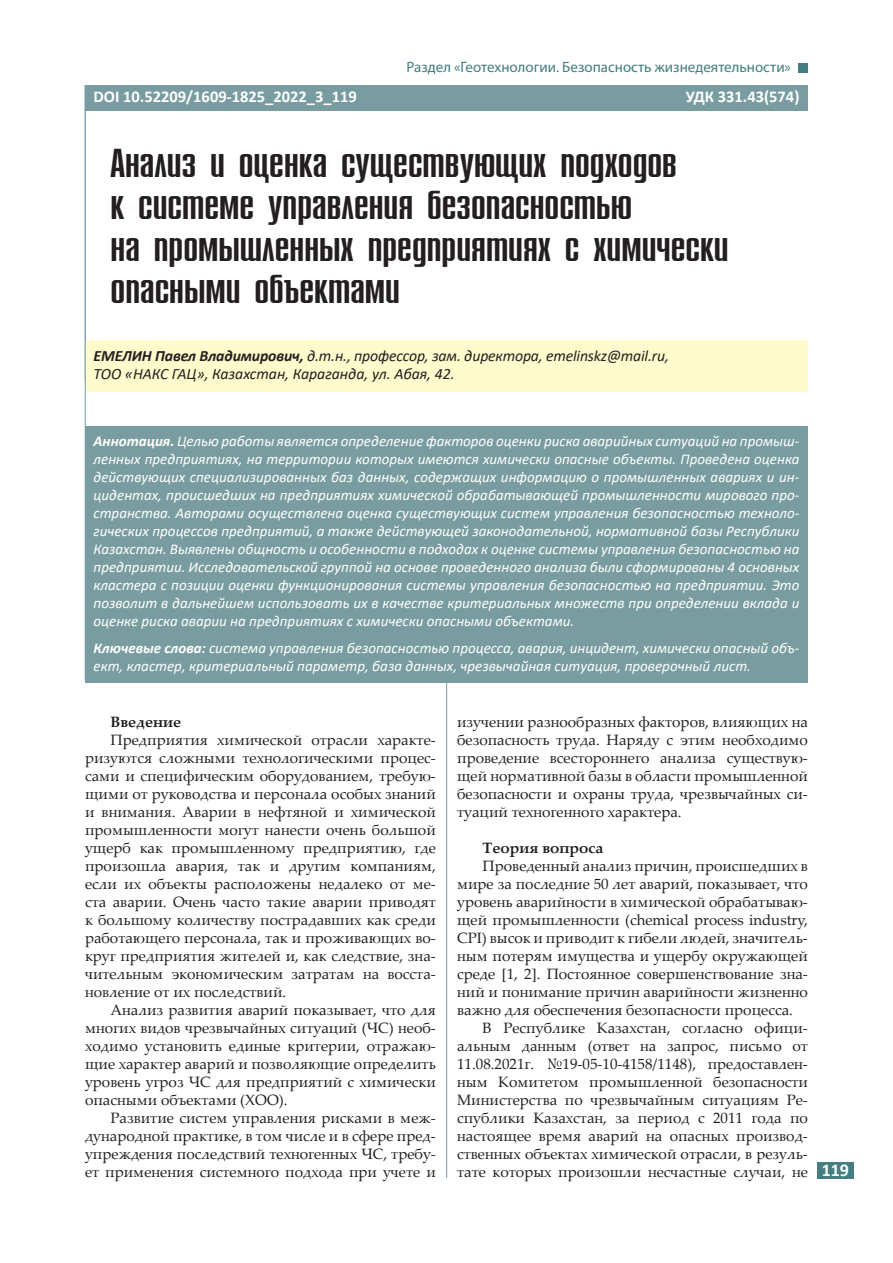
<style>
.page{position:relative;width:893px;height:1263px;background:#fff}
.page>*{position:absolute;margin:0;border:0;box-sizing:border-box;transform-origin:0 0}
.ЗАГОЛОВОК_Cambria_20{font:42px/42px "SM Compo Normal";color:#231f20;scale:1.1 1}
.t1{font:700 18px "Calibri";color:#fff}
.УДК_Calibri_11pt{font:700 16.5px "Calibri";color:#fff}
.АВТОРЫ_Calibri_10_5p{font:italic 15.75px "Calibri";letter-spacing:-.01em;color:#231f20}
.ТЕКСТ_Palatino_Linot{font:15px/18px "Palatino Linotype";color:#231f20;text-align:justify}
.КЛЮЧЕВЫЕ_СЛОВА_Calib{font:italic 15px/18px "Calibri";color:#fff;text-align:justify}
.t2{font:15px "Myriad Pro";color:#447e80}
.ТЕКСТ_Palatino_Linot-2{font:700 15px "Palatino Linotype";color:#231f20}
.s1{font-weight:700}
</style>
<div class="page">
<div style="left:817px;top:1162px;width:36px;height:16px;background:#447e80"></div>
<div style="left:798px;top:63px;width:10px;height:9px;background:#447e80"></div>
<hr style="left:446px;top:680px;width:1px;height:498px;background:#789c9f">
<div style="left:85px;top:85px;width:723px;height:25px;background:#789c9f"></div>
<div style="left:85px;top:340px;width:723px;height:33px;background:#fffbcc"></div>
<div style="left:85px;top:359px;width:723px;height:33px;background:#fffbcc"></div>
<div style="left:85px;top:426px;width:723px;height:212px;background:#789c9f"></div>
<div style="left:85px;top:633px;width:723px;height:50px;background:#789c9f"></div>
<hr style="left:85px;top:85px;width:1px;height:595px;background:#789c9f">
<p class="t2" style="left:407px;top:58px;width:386px">Раздел «Геотехнологии. Безопасность жизнедеятельности»</p>
<p class="УДК_Calibri_11pt" style="left:94px;top:85px;width:265px">DOI 10.52209/1609-1825_2022_3_119</p>
<p class="УДК_Calibri_11pt" style="left:686px;top:85px;width:115px">УДК 331.43(574)</p>
<p class="ЗАГОЛОВОК_Cambria_20" style="left:111px;top:143px;width:563px">Анализ и оценка существующих подходов<br>к системе управления безопасностью<br>на промышленных предприятиях с химически опасными объектами</p>
<p class="АВТОРЫ_Calibri_10_5p" style="left:94px;top:344px;width:577px"><span class="s1">ЕМЕЛИН Павел Владимирович,</span> д.т.н., профессор, зам. директора, emelinskz@mail.ru,</p>
<p class="АВТОРЫ_Calibri_10_5p" style="left:94px;top:363px;width:363px">ТОО «НАКС ГАЦ», Казахстан, Караганда, ул. Абая, 42.</p>
<p class="КЛЮЧЕВЫЕ_СЛОВА_Calib" style="left:94px;top:431px;width:707px"><span class="s1">Аннотация.</span> Целью работы является определение факторов оценки риска аварийных ситуаций на промыш&shy;ленных предприятиях, на территории которых имеются химически опасные объекты. Проведена оценка действующих специализированных баз данных, содержащих информацию о промышленных авариях и ин&shy;цидентах, происшедших на предприятиях химической обрабатывающей промышленности мирового про&shy;странства. Авторами осуществлена оценка существующих систем управления безопасностью техноло&shy;гических процессов предприятий, а также действующей законодательной, нормативной базы Республики Казахстан. Выявлены общность и особенности в подходах к оценке системы управления безопасностью на предприятии. Исследовательской группой на основе проведенного анализа были сформированы 4 основных кластера с позиции оценки функционирования системы управления безопасностью на предприятии. Это позволит в дальнейшем использовать их в качестве критериальных множеств при определении вклада и оценке риска аварии на предприятиях с химически опасными объектами.</p>
<p class="КЛЮЧЕВЫЕ_СЛОВА_Calib" style="left:94px;top:638px;width:707px"><span class="s1">Ключевые слова:</span> система управления безопасностью процесса, авария, инцидент, химически опасный объ&shy;ект, кластер, критериальный параметр, база данных, чрезвычайная ситуация, проверочный лист.</p>
<p class="ТЕКСТ_Palatino_Linot-2" style="left:111px;top:711px;width:72px">Введение</p>
<p class="ТЕКСТ_Palatino_Linot" style="left:85px;top:730px;width:352px;text-indent:26px">Предприятия химической отрасли характе&shy;ризуются сложными технологическими процес&shy;сами и специфическим оборудованием, требую&shy;щими от руководства и персонала особых знаний и внимания. Аварии в нефтяной и химической промышленности могут нанести очень большой ущерб как промышленному предприятию, где произошла авария, так и другим компаниям, если их объекты расположены недалеко от ме&shy;ста аварии. Очень часто такие аварии приводят к большому количеству пострадавших как среди работающего персонала, так и проживающих во&shy;круг предприятия жителей и, как следствие, зна&shy;чительным экономическим затратам на восста&shy;новление от их последствий.</p>
<p class="ТЕКСТ_Palatino_Linot" style="left:85px;top:1000px;width:352px;text-indent:26px">Анализ развития аварий показывает, что для многих видов чрезвычайных ситуаций (ЧС) необ&shy;ходимо установить единые критерии, отражаю&shy;щие характер аварий и позволяющие определить уровень угроз ЧС для предприятий с химически опасными объектами (ХОО).</p>
<p class="ТЕКСТ_Palatino_Linot" style="left:85px;top:1108px;width:352px;text-indent:26px">Развитие систем управления рисками в меж&shy;дународной практике, в том числе и в сфере пред&shy;упреждения последствий техногенных ЧС, требу&shy;ет применения системного подхода при учете и</p>
<p class="ТЕКСТ_Palatino_Linot" style="left:457px;top:712px;width:352px">изучении разнообразных факторов, влияющих на безопасность труда. Наряду с этим необходимо проведение всестороннего анализа существую&shy;щей нормативной базы в области промышленной безопасности и охраны труда, чрезвычайных си&shy;туаций техногенного характера.</p>
<p class="ТЕКСТ_Palatino_Linot-2" style="left:483px;top:837px;width:123px">Теория вопроса</p>
<p class="ТЕКСТ_Palatino_Linot" style="left:457px;top:856px;width:352px;text-indent:26px">Проведенный анализ причин, происшедших в мире за последние 50 лет аварий, показывает, что уровень аварийности в химической обрабатываю&shy;щей промышленности (chemical process industry, CPI) высок и приводит к гибели людей, значитель&shy;ным потерям имущества и ущербу окружающей среде [1, 2]. Постоянное совершенствование зна&shy;ний и понимание причин аварийности жизненно важно для обеспечения безопасности процесса.</p>
<p class="ТЕКСТ_Palatino_Linot" style="left:457px;top:1018px;width:352px;text-indent:26px">В Республике Казахстан, согласно офици&shy;альным данным (ответ на запрос, письмо от 11.08.2021г. №19-05-10-4158/1148), предоставлен&shy;ным Комитетом промышленной безопасности Министерства по чрезвычайным ситуациям Ре&shy;спублики Казахстан, за период с 2011 года по настоящее время аварий на опасных производ&shy;ственных объектах химической отрасли, в резуль&shy;тате которых произошли несчастные случаи, не</p>
<p class="t1" style="left:822px;top:1157px;width:29px">119</p>
</div>
